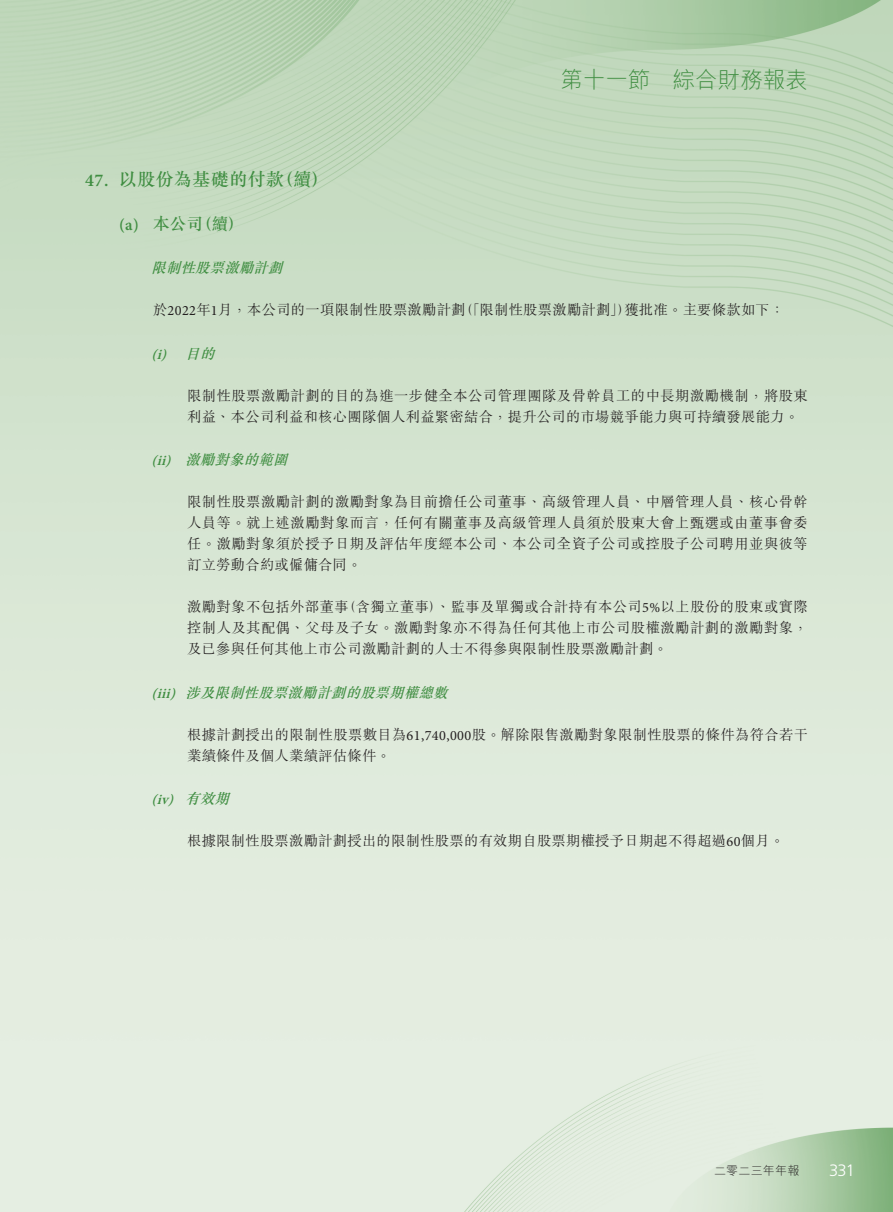
<style>
.page{position:relative;width:893px;height:1212px;background:#fff}
.page>*{position:absolute;margin:0;border:0;box-sizing:border-box;transform-origin:0 0}
.t1{font:300 22.5px "M Hei HK";color:#408e42}
.t2{font:500 18px "M Sung HK";letter-spacing:.02em;color:#408e42}
.t3{font:500 16.5px "M Sung HK";color:#408e42}
.t4{font:300 16.5px "Frutiger LT Std";color:#fff}
.t5{font:300 14.25px/21px "M Sung HK";letter-spacing:.025em;color:#231f20}
.t6{font:italic 500 14.25px "M Sung HK";color:#408e42}
.t7{font:italic 600 14.25px "Minion Pro";color:#408e42}
.t8{font:300 12px "M Hei HK";letter-spacing:.02em;color:#231f20}
.s1{font-family:"Minion Pro";font-weight:600}
.s2{font-family:"Minion Pro";font-weight:400}
.s3{font-family:"M Sung HK";font-weight:500}
</style>
<div class="page">
<img style="left:0;top:0;width:893px;height:1212px">
<h1 class="t1" style="left:560px;top:64px;width:249px">第十一節 綜合財務報表</h1>
<p class="t2" style="left:85px;top:167px;width:244px"><span class="s1">47.</span> 以股份為基礎的付款（續）</p>
<p class="t3" style="left:119px;top:212px;width:126px"><span class="s1">(a)</span> 本公司（續）</p>
<p class="t6" style="left:152px;top:258px;width:137px">限制性股票激勵計劃</p>
<p class="t5" style="left:153px;top:299px;width:633px">於<span class="s2">2022</span>年<span class="s2">1</span>月，本公司的一項限制性股票激勵計劃（「限制性股票激勵計劃」）獲批准。主要條款如下：</p>
<p class="t7" style="left:152px;top:344px;width:69px">(i) <span class="s3">目的</span></p>
<p class="t5" style="left:187px;top:384px;width:622px">限制性股票激勵計劃的目的為進一步健全本公司管理團隊及骨幹員工的中長期激勵機制，將股東利益、本公司利益和核心團隊個人利益緊密結合，提升公司的市場競爭能力與可持續發展能力。</p>
<p class="t6" style="left:152px;top:450px;width:142px"><span class="s1">(ii)</span> 激勵對象的範圍</p>
<p class="t5" style="left:187px;top:491px;width:622px;text-align:justify">限制性股票激勵計劃的激勵對象為目前擔任公司董事、高級管理人員、中層管理人員、核心骨幹人員等。就上述激勵對象而言，任何有關董事及高級管理人員須於股東大會上甄選或由董事會委任。激勵對象須於授予日期及評估年度經本公司、本公司全資子公司或控股子公司聘用並與彼等訂立勞動合約或僱傭合同。</p>
<p class="t5" style="left:187px;top:596px;width:622px;text-align:justify">激勵對象不包括外部董事（含獨立董事）、監事及單獨或合計持有本公司<span class="s2">5%</span>以上股份的股東或實際控制人及其配偶、父母及子女。激勵對象亦不得為任何其他上市公司股權激勵計劃的激勵對象，及已參與任何其他上市公司激勵計劃的人士不得參與限制性股票激勵計劃。</p>
<p class="t6" style="left:152px;top:682px;width:302px"><span class="s1">(iii)</span> 涉及限制性股票激勵計劃的股票期權總數</p>
<p class="t5" style="left:187px;top:723px;width:622px">根據計劃授出的限制性股票數目為<span class="s2">61,740,000</span>股。解除限售激勵對象限制性股票的條件為符合若干業績條件及個人業績評估條件。</p>
<p class="t7" style="left:152px;top:790px;width:84px">(iv) <span class="s3">有效期</span></p>
<p class="t5" style="left:187px;top:830px;width:599px">根據限制性股票激勵計劃授出的限制性股票的有效期自股票期權授予日期起不得超過<span class="s2">60</span>個月。</p>
<p class="t8" style="left:714px;top:1162px;width:87px">二零二三年年報</p>
<p class="t4" style="left:829px;top:1161px;width:27px">331</p>
</div>
